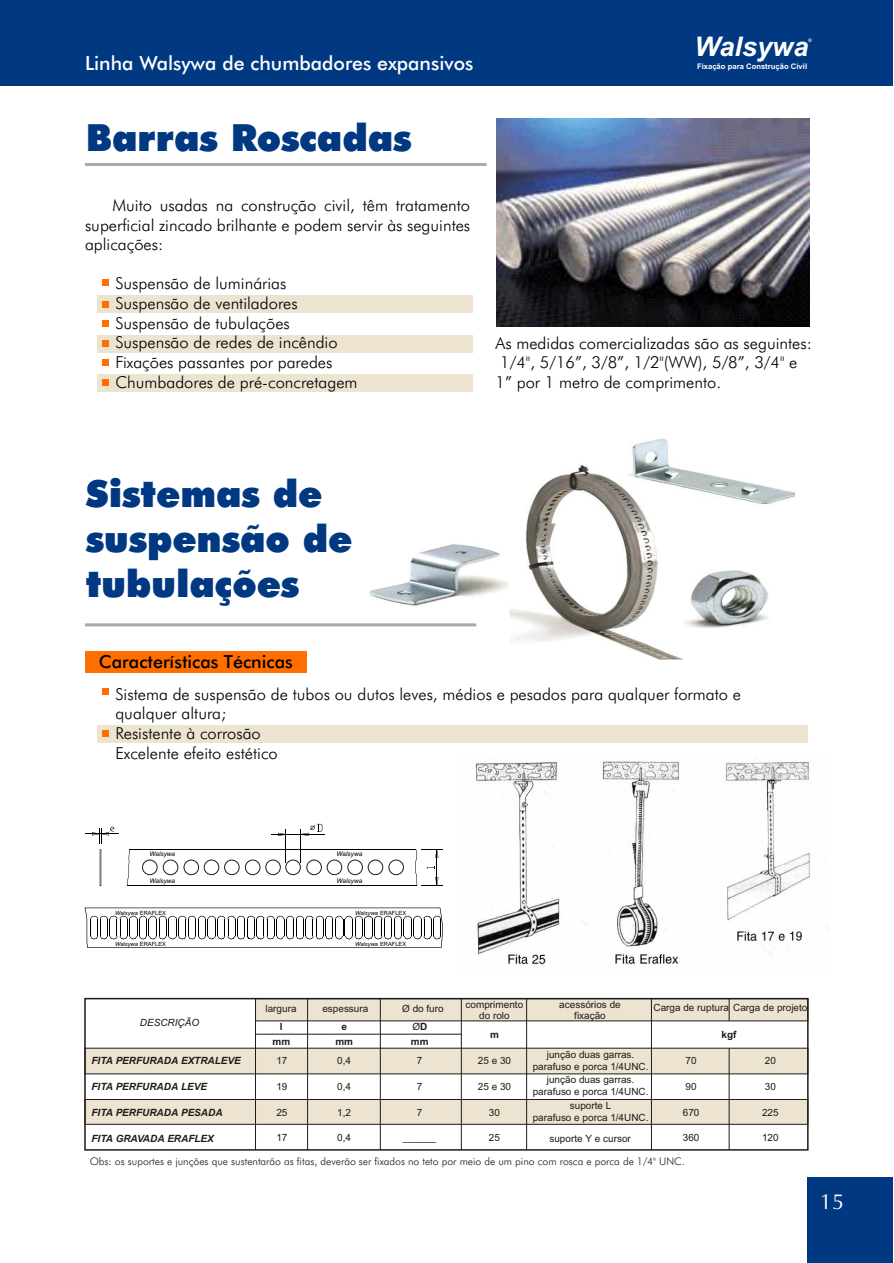
<style>
.page{position:relative;width:894px;height:1263px;background:#fff}
.page>*{position:absolute;margin:0;border:0;box-sizing:border-box;transform-origin:0 0}
.t1{font:37.5px/45px "Futura X Blk BT";color:#003882}
.t2{font:italic 700 27.15px "Arial";color:#fff}
.t3{font:22.5px "Optane";color:#fff}
.t4{font:19.5px "Futura Md BT";color:#fff}
.t5{font:18px "Futura Md BT";color:#000}
.t6{font:16.5px/19.8px "Futura Lt BT";color:#000}
.t7{font:10.5px "Futura Lt BT";color:#1f1a17}
.t8{font:9.9px/11.9px "Arial";color:#1f1a17;text-align:center}
.t9{font:italic 700 9.9px "Arial";color:#1f1a17}
.t10{font:700 9.9px/14.2px "Arial";color:#1f1a17;text-align:center}
.t11{font:italic 9.9px "Arial";color:#1f1a17}
.t12{font:700 7.65px "Arial";color:#fff}
.t13{font:italic 6.45px "Arial";color:#000}
.t14{font:italic 5.7px "Arial";color:#000}
.t15{font:italic 700 4.65px "Arial";color:#fff}
.s1{font-style:normal}
.s2{font-weight:400}
</style>
<div class="page">
<div style="left:255px;top:998px;width:553px;height:23px;background:#ede3d1"></div>
<div style="left:85px;top:1099px;width:723px;height:26px;background:#ede3d1;border:1px solid #1f1a17"></div>
<div style="left:85px;top:1048px;width:723px;height:26px;background:#ede3d1"></div>
<div style="left:97px;top:374px;width:375px;height:18px;background:#ede3d1"></div>
<div style="left:102px;top:379px;width:7px;height:7px;background:#ff6e00"></div>
<img style="left:496px;top:119px;width:313px;height:207px">
<hr style="left:85px;top:163px;width:402px;height:3px;background:#aba8a8">
<div style="left:97px;top:335px;width:375px;height:18px;background:#ede3d1"></div>
<div style="left:97px;top:295px;width:375px;height:18px;background:#ede3d1"></div>
<div style="left:102px;top:301px;width:7px;height:7px;background:#ff6e00"></div>
<div style="left:102px;top:340px;width:7px;height:7px;background:#ff6e00"></div>
<div style="left:102px;top:279px;width:7px;height:7px;background:#ff6e00"></div>
<div style="left:102px;top:320px;width:7px;height:7px;background:#ff6e00"></div>
<div style="left:102px;top:359px;width:7px;height:7px;background:#ff6e00"></div>
<div style="left:0;top:0;width:893px;height:85px;background:#003882"></div>
<div style="left:808px;top:1178px;width:85px;height:85px;background:#003882"></div>
<div style="left:97px;top:725px;width:711px;height:18px;background:#ede3d1"></div>
<div style="left:102px;top:730px;width:7px;height:7px;background:#ff6e00"></div>
<img style="left:509px;top:465px;width:260px;height:195px">
<hr style="left:85px;top:623px;width:391px;height:3px;background:#aba8a8">
<div style="left:85px;top:651px;width:221px;height:22px;background:#ff6e00"></div>
<div style="left:102px;top:688px;width:7px;height:7px;background:#ff6e00"></div>
<img style="left:369px;top:544px;width:140px;height:62px">
<img style="left:624px;top:438px;width:171px;height:77px">
<svg style="left:85px;top:908px;width:358px;height:40px"></svg>
<div style="left:84px;top:998px;width:725px;height:153px;border:2px solid #1f1a17"></div>
<hr style="left:255px;top:999px;width:1px;height:151px;background:#1f1a17">
<hr style="left:307px;top:999px;width:1px;height:151px;background:#1f1a17">
<hr style="left:380px;top:999px;width:1px;height:151px;background:#1f1a17">
<hr style="left:461px;top:999px;width:1px;height:151px;background:#1f1a17">
<hr style="left:526px;top:999px;width:1px;height:151px;background:#1f1a17">
<hr style="left:651px;top:999px;width:1px;height:151px;background:#1f1a17">
<hr style="left:729px;top:1048px;width:1px;height:102px;background:#1f1a17">
<svg style="left:729px;top:999px;width:1px;height:22px"></svg>
<hr style="left:256px;top:1034px;width:206px;height:1px;background:#1f1a17">
<img style="left:475px;top:760px;width:353px;height:205px">
<svg style="left:272px;top:824px;width:53px;height:12px"></svg>
<hr style="left:286px;top:829px;width:1px;height:33px;background:#000">
<hr style="left:300px;top:829px;width:1px;height:33px;background:#000">
<hr style="left:130px;top:849px;width:286px;height:1px;background:#000">
<hr style="left:127px;top:886px;width:290px;height:1px;background:#000">
<svg style="left:415px;top:849px;width:27px;height:38px"></svg>
<svg style="left:127px;top:850px;width:3px;height:36px"></svg>
<svg style="left:85px;top:827px;width:33px;height:23px"></svg>
<hr style="left:101px;top:850px;width:1px;height:36px;background:#000">
<hr style="left:100px;top:850px;width:1px;height:36px;background:#000">
<div style="left:142px;top:860px;width:15px;height:15px;border:1px solid #1f1a17;border-radius:50%"></div>
<div style="left:163px;top:860px;width:15px;height:15px;border:1px solid #1f1a17;border-radius:50%"></div>
<div style="left:184px;top:860px;width:15px;height:15px;border:1px solid #1f1a17;border-radius:50%"></div>
<div style="left:204px;top:860px;width:15px;height:15px;border:1px solid #1f1a17;border-radius:50%"></div>
<div style="left:224px;top:860px;width:16px;height:15px;border:1px solid #1f1a17;border-radius:50%"></div>
<div style="left:245px;top:860px;width:15px;height:15px;border:1px solid #1f1a17;border-radius:50%"></div>
<div style="left:265px;top:860px;width:16px;height:15px;border:1px solid #1f1a17;border-radius:50%"></div>
<div style="left:285px;top:860px;width:16px;height:15px;border:1px solid #1f1a17;border-radius:50%"></div>
<div style="left:306px;top:860px;width:16px;height:15px;border:1px solid #1f1a17;border-radius:50%"></div>
<div style="left:327px;top:860px;width:15px;height:15px;border:1px solid #1f1a17;border-radius:50%"></div>
<div style="left:347px;top:860px;width:16px;height:15px;border:1px solid #1f1a17;border-radius:50%"></div>
<div style="left:368px;top:860px;width:15px;height:15px;border:1px solid #1f1a17;border-radius:50%"></div>
<div style="left:388px;top:860px;width:16px;height:15px;border:1px solid #1f1a17;border-radius:50%"></div>
<p class="t4" style="left:85px;top:55px;width:390px">Linha Walsywa de chumbadores expansivos</p>
<h1 class="t1" style="left:86px;top:118px;width:327px">Barras Roscadas</h1>
<p class="t6" style="left:85px;top:197px;width:387px;text-align:justify;text-indent:27px">Muito usadas na construção civil, têm tratamento superficial zincado brilhante e podem servir às seguintes aplicações:</p>
<p class="t6" style="left:115px;top:275px;width:244px">Suspensão de luminárias<br>Suspensão de ventiladores<br>Suspensão de tubulações<br>Suspensão de redes de incêndio<br>Fixações passantes por paredes<br>Chumbadores de pré-concretagem</p>
<h2 class="t2" style="left:694px;top:37px;width:115px">Walsywa</h2>
<p class="t15" style="left:808px;top:39px;width:5px">®</p>
<p class="t12" style="left:697px;top:63px;width:112px">Fixação para Construção Civil</p>
<p class="t6" style="left:496px;top:334px;width:318px">As medidas comercializadas são as seguintes:<br>1/4", 5/16”, 3/8”, 1/2"(WW), 5/8”, 3/4" e<br>1” por 1 metro de comprimento.</p>
<h1 class="t1" style="left:86px;top:475px;width:268px">Sistemas de suspensão de tubulações</h1>
<p class="t5" style="left:99px;top:655px;width:196px">Características Técnicas</p>
<p class="t6" style="left:115px;top:685px;width:627px">Sistema de suspensão de tubos ou dutos leves, médios e pesados para qualquer formato e qualquer altura;<br>Resistente à corrosão<br>Excelente efeito estético</p>
<p class="t13" style="left:149px;top:851px;width:27px">Walsywa</p>
<p class="t13" style="left:337px;top:851px;width:27px">Walsywa</p>
<p class="t13" style="left:149px;top:879px;width:27px">Walsywa</p>
<p class="t13" style="left:337px;top:879px;width:27px">Walsywa</p>
<p class="t14" style="left:115px;top:911px;width:53px">Walsywa <span class="s1">ERAFLEX</span></p>
<p class="t14" style="left:115px;top:942px;width:53px">Walsywa <span class="s1">ERAFLEX</span></p>
<p class="t14" style="left:355px;top:911px;width:53px">Walsywa <span class="s1">ERAFLEX</span></p>
<p class="t14" style="left:355px;top:942px;width:53px">Walsywa <span class="s1">ERAFLEX</span></p>
<p class="t11" style="left:140px;top:1019px;width:61px">DESCRIÇÃO</p>
<p class="t9" style="left:92px;top:1057px;width:151px">FITA PERFURADA EXTRALEVE</p>
<p class="t9" style="left:92px;top:1083px;width:117px">FITA PERFURADA LEVE</p>
<p class="t9" style="left:92px;top:1109px;width:133px">FITA PERFURADA PESADA</p>
<p class="t9" style="left:92px;top:1135px;width:124px">FITA GRAVADA ERAFLEX</p>
<p class="t8" style="left:466px;top:1000px;width:59px;line-height:11.1px">comprimento do rolo</p>
<p class="t8" style="left:559px;top:1000px;width:63px;line-height:11.1px">acessórios de fixação</p>
<p class="t8" style="left:533px;top:1049px;width:117px">junção duas garras. parafuso e porca 1/4UNC.</p>
<p class="t8" style="left:533px;top:1075px;width:117px">junção duas garras. parafuso e porca 1/4UNC.</p>
<p class="t8" style="left:533px;top:1101px;width:117px">suporte L<br>parafuso e porca 1/4UNC.</p>
<p class="t8" style="left:549px;top:1133px;width:83px">suporte Y e cursor</p>
<p class="t8" style="left:654px;top:1003px;width:155px">Carga de ruptura Carga de projeto</p>
<p class="t8" style="left:402px;top:1003px;width:43px">Ø do furo</p>
<p class="t8" style="left:266px;top:1003px;width:33px">largura</p>
<p class="t8" style="left:322px;top:1003px;width:47px">espessura</p>
<p class="t10" style="left:335px;top:1021px;width:19px">e mm</p>
<p class="t10" style="left:411px;top:1021px;width:19px;text-align:left"><span class="s2">Ø</span>D mm</p>
<p class="t10" style="left:272px;top:1021px;width:19px">l mm</p>
<p class="t10" style="left:490px;top:1028px;width:10px">m</p>
<p class="t8" style="left:276px;top:1056px;width:13px">17</p>
<p class="t8" style="left:276px;top:1082px;width:13px">19</p>
<p class="t8" style="left:276px;top:1107px;width:13px">25</p>
<p class="t8" style="left:276px;top:1133px;width:13px">17</p>
<p class="t10" style="left:722px;top:1028px;width:16px">kgf</p>
<p class="t8" style="left:337px;top:1056px;width:15px">0,4</p>
<p class="t8" style="left:337px;top:1082px;width:15px">0,4</p>
<p class="t8" style="left:337px;top:1107px;width:15px">1,2</p>
<p class="t8" style="left:337px;top:1133px;width:15px">0,4</p>
<p class="t8" style="left:478px;top:1056px;width:35px">25 e 30</p>
<p class="t8" style="left:478px;top:1082px;width:35px">25 e 30</p>
<p class="t8" style="left:489px;top:1107px;width:13px">30</p>
<p class="t8" style="left:489px;top:1133px;width:13px">25</p>
<p class="t8" style="left:686px;top:1056px;width:13px">70</p>
<p class="t8" style="left:686px;top:1082px;width:13px">90</p>
<p class="t8" style="left:683px;top:1107px;width:18px">670</p>
<p class="t8" style="left:683px;top:1133px;width:18px">360</p>
<p class="t8" style="left:765px;top:1056px;width:13px">20</p>
<p class="t8" style="left:765px;top:1082px;width:13px">30</p>
<p class="t8" style="left:762px;top:1107px;width:18px">225</p>
<p class="t8" style="left:762px;top:1133px;width:18px">120</p>
<p class="t8" style="left:417px;top:1056px;width:7px">7</p>
<p class="t8" style="left:417px;top:1082px;width:7px">7</p>
<p class="t8" style="left:417px;top:1107px;width:7px">7</p>
<p class="t8" style="left:403px;top:1133px;width:35px">______</p>
<p class="t7" style="left:90px;top:1157px;width:597px">Obs: os suportes e junções que sustentarão as fitas, deverão ser fixados no teto por meio de um pino com rosca e porca de 1/4" UNC.</p>
<h3 class="t3" style="left:820px;top:1189px;width:26px">15</h3>
</div>
